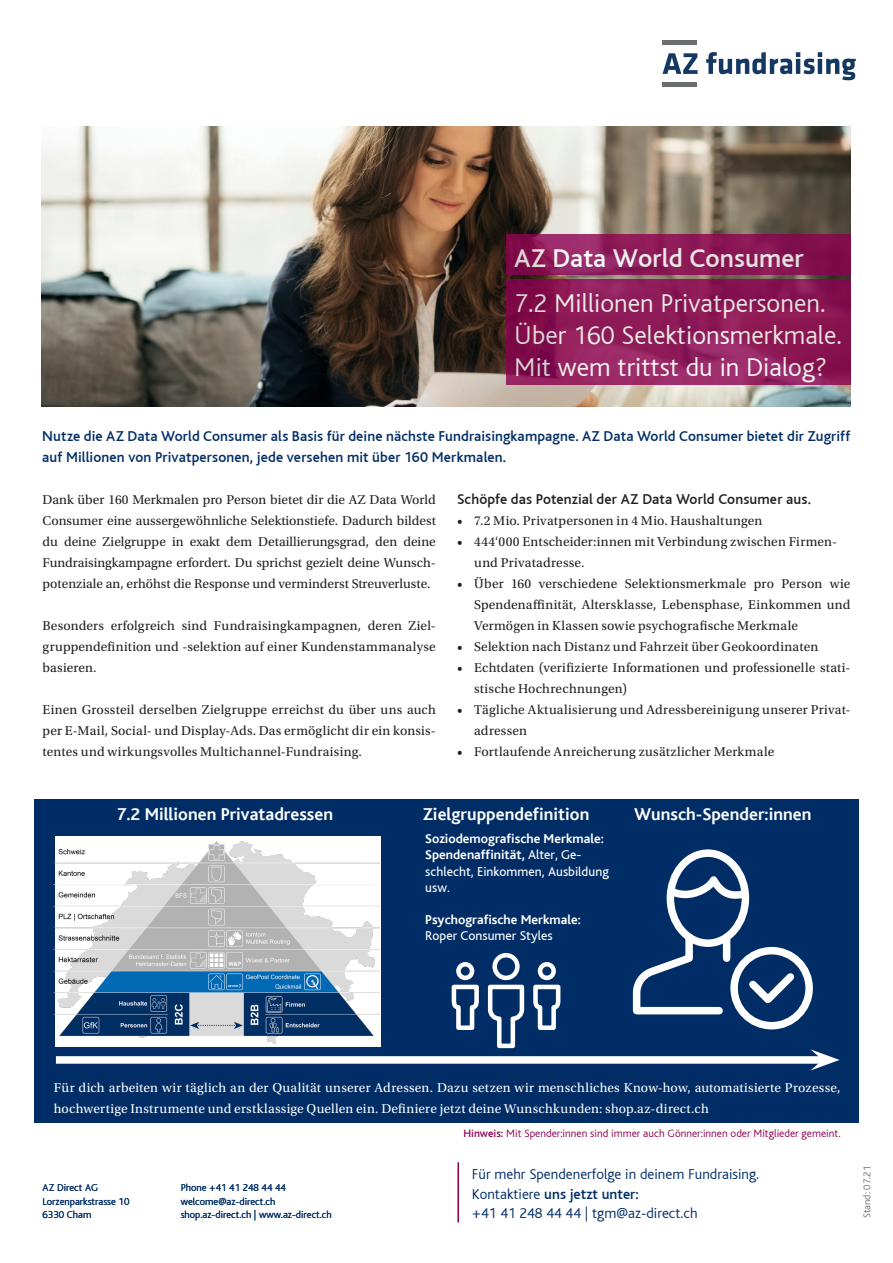
<style>
.page{position:relative;width:893px;height:1263px;background:#fff}
.page>*{position:absolute;margin:0;border:0;box-sizing:border-box;transform-origin:0 0}
.t1{font:300 27px/32.4px "Bliss";color:#fff}
.t2{font:500 27px "Bliss";color:#fff}
.Titel{font:700 18px "Bliss";color:#fff}
.Leadin{font:500 15px/21px "Bliss";letter-spacing:.005em;color:#002d66}
.Text_Box_fett{font:300 15px "Bliss";color:#002d66}
.Titel_Copy{font:500 15px "Bliss";letter-spacing:.005em;color:#231f20}
.Text_Box_fett-2{font:500 15px "Bliss";color:#002d66}
.Text_Copy{font:13.5px/21px "Utopia Std";letter-spacing:.01em;color:#231f20;text-align:justify}
.Text_Copy-2{font:13.5px/21px "Utopia Std";letter-spacing:.015em;color:#fff}
.Titel-2{font:700 13.5px/16.2px "Bliss";color:#fff}
.t3{font:300 11.25px "Bliss";color:#8d0052}
.Adresse{font:300 10.5px "Bliss";color:#002d66}
.Text_Erstellungsdatu{font:300 10.5px "Bliss";color:#717275}
.s1{font-weight:400}
.s2{font-weight:500}
.s3{font-weight:300}
</style>
<div class="page">
<img style="left:42px;top:126px;width:808px;height:281px">
<div style="left:34px;top:799px;width:825px;height:324px;background:#002d66"></div>
<div style="left:55px;top:836px;width:326px;height:211px;background:#fff"></div>
<svg style="left:506px;top:279px;width:344px;height:106px;background:#8d1a58"></svg>
<svg style="left:506px;top:234px;width:344px;height:41px;background:#8a1856"></svg>
<img style="left:54px;top:842px;width:325px;height:202px">
<div style="left:56px;top:1056px;width:767px;height:8px;background:#fff"></div>
<svg style="left:810px;top:1049px;width:29px;height:21px"></svg>
<svg style="left:451px;top:984px;width:110px;height:64px"></svg>
<div style="left:456px;top:962px;width:18px;height:18px;border:5px solid #fff;border-radius:50%"></div>
<div style="left:538px;top:962px;width:18px;height:18px;border:5px solid #fff;border-radius:50%"></div>
<div style="left:492px;top:953px;width:28px;height:27px;border:5px solid #fff;border-radius:50%"></div>
<svg style="left:742px;top:966px;width:59px;height:44px"></svg>
<div style="left:730px;top:947px;width:83px;height:82px;border:8px solid #fff;border-radius:50%"></div>
<div style="left:723px;top:937px;width:7px;height:21px;background:#fff"></div>
<svg style="left:633px;top:930px;width:94px;height:85px"></svg>
<div style="left:667px;top:849px;width:82px;height:98px;border:8px solid #fff;border-radius:50%"></div>
<svg style="left:666px;top:864px;width:84px;height:42px"></svg>
<svg style="left:663px;top:52px;width:193px;height:28px"></svg>
<hr style="left:663px;top:40px;width:34px;height:4px;background:#6b6e6f">
<hr style="left:663px;top:83px;width:34px;height:4px;background:#6b6e6f">
<hr style="left:457px;top:1163px;width:2px;height:59px;background:#8d0052">
<h1 class="t2" style="left:514px;top:244px;width:291px">AZ Data World Consumer</h1>
<h1 class="t1" style="left:514px;top:287px;width:329px">7.2 Millionen Privatpersonen.<br>Über 160 Selektionsmerkmale.<br>Mit wem trittst du in Dialog?</h1>
<p class="Leadin" style="left:42px;top:426px;width:810px">Nutze die AZ Data World Consumer als Basis für deine nächste Fundraisingkampagne. AZ Data World Consumer bietet dir Zugriff auf Millionen von Privatpersonen, jede versehen mit über 160 Merkmalen.</p>
<p class="Text_Copy" style="left:43px;top:490px;width:395px">Dank über 160 Merkmalen pro Person bietet dir die AZ Data World Consumer eine aussergewöhnliche Selektionstiefe. Dadurch bildest du deine Zielgruppe in exakt dem Detaillierungsgrad, den deine Fundraisingkampagne erfordert. Du sprichst gezielt deine Wunsch&shy;potenziale an, erhöhst die Response und verminderst Streuverluste.</p>
<p class="Text_Copy" style="left:43px;top:616px;width:395px">Besonders erfolgreich sind Fundraisingkampagnen, deren Ziel&shy;gruppendefinition und -selektion auf einer Kundenstammanalyse basieren.</p>
<p class="Text_Copy" style="left:43px;top:700px;width:395px">Einen Grossteil derselben Zielgruppe erreichst du über uns auch per E-Mail, Social- und Display-Ads. Das ermöglicht dir ein konsis&shy;tentes und wirkungsvolles Multichannel-Fundraising.</p>
<p class="Titel_Copy" style="left:457px;top:492px;width:355px">Schöpfe das Potenzial der AZ Data World Consumer aus.</p>
<p class="Text_Copy" style="left:457px;top:511px;width:307px">• 7.2 Mio. Privatpersonen in 4 Mio. Haushaltungen</p>
<p class="Text_Copy" style="left:474px;top:532px;width:364px;text-indent:-17px">• 444‘000 Entscheider:innen mit Verbindung zwischen Firmen&shy;und Privatadresse.</p>
<p class="Text_Copy" style="left:474px;top:574px;width:378px;text-indent:-17px">• Über 160 verschiedene Selektionsmerkmale pro Person wie Spendenaffinität, Altersklasse, Lebensphase, Einkommen und Vermögen in Klassen sowie psychografische Merkmale</p>
<p class="Text_Copy" style="left:457px;top:637px;width:363px">• Selektion nach Distanz und Fahrzeit über Geokoordinaten</p>
<p class="Text_Copy" style="left:474px;top:658px;width:378px;text-indent:-17px">• Echtdaten (verifizierte Informationen und professionelle stati&shy;stische Hochrechnungen)</p>
<p class="Text_Copy" style="left:474px;top:700px;width:378px;text-indent:-17px">• Tägliche Aktualisierung und Adressbereinigung unserer Privat&shy;adressen</p>
<p class="Text_Copy" style="left:457px;top:742px;width:319px">• Fortlaufende Anreicherung zusätzlicher Merkmale</p>
<p class="Titel" style="left:117px;top:804px;width:218px">7.2 Millionen Privatadressen</p>
<p class="Titel" style="left:423px;top:804px;width:168px">Zielgruppendefinition</p>
<p class="Titel" style="left:634px;top:804px;width:179px">Wunsch-Spender:innen</p>
<p class="Titel-2" style="left:425px;top:831px;width:185px">Soziodemografische Merkmale:<br>Spendenaffinität, <span class="s1">Alter, Ge&shy;schlecht, Einkommen, Ausbildung usw.</span></p>
<p class="Titel-2" style="left:425px;top:912px;width:157px">Psychografische Merkmale:<br><span class="s1">Roper Consumer Styles</span></p>
<p class="Text_Copy-2" style="left:54px;top:1078px;width:788px">Für dich arbeiten wir täglich an der Qualität unserer Adressen. Dazu setzen wir menschliches Know-how, automatisierte Prozesse, hochwertige Instrumente und erstklassige Quellen ein. Definiere jetzt deine Wunschkunden: shop.az-direct.ch</p>
<p class="Adresse" style="left:43px;top:1182px;width:57px">AZ Direct AG</p>
<p class="Adresse" style="left:43px;top:1196px;width:88px">Lorzenparkstrasse 10</p>
<p class="Adresse" style="left:43px;top:1209px;width:50px">6330 Cham</p>
<p class="Adresse" style="left:181px;top:1182px;width:107px">Phone +41 41 248 44 44</p>
<p class="Adresse" style="left:181px;top:1196px;width:96px">welcome@az-direct.ch</p>
<p class="Adresse" style="left:181px;top:1209px;width:153px">shop.az-direct.ch | www.az-direct.ch</p>
<p class="t3" style="left:463px;top:1128px;width:379px"><span class="s2">Hinweis:</span> Mit Spender:innen sind immer auch Gönner:innen oder Mitglieder gemeint.</p>
<p class="Text_Box_fett" style="left:472px;top:1166px;width:289px">Für mehr Spendenerfolge in deinem Fundraising.</p>
<p class="Text_Box_fett-2" style="left:472px;top:1186px;width:168px"><span class="s3">Kontaktiere</span> uns jetzt unter:</p>
<p class="Text_Box_fett" style="left:472px;top:1205px;width:227px">+41 41 248 44 44 | tgm@az-direct.ch</p>
<p class="Text_Erstellungsdatu" style="left:861px;top:1218px;width:54px;rotate:-90deg">Stand: 07.21</p>
</div>
